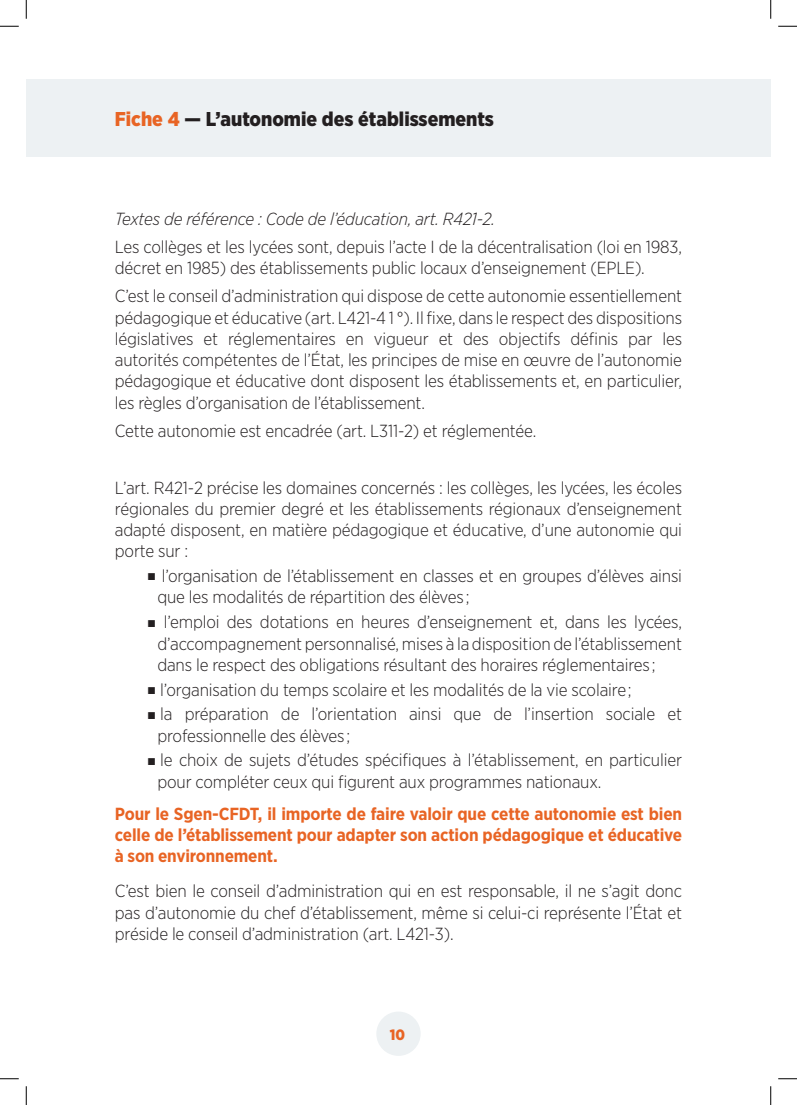
<style>
.page{position:relative;width:797px;height:1105px;background:#fff}
.page>*{position:absolute;margin:0;border:0;box-sizing:border-box;transform-origin:0 0}
.t1{font:900 20px "Gotham Narrow";color:#231f20}
.t2{font:300 17.5px/21.2px "Gotham Narrow";letter-spacing:-.01em;color:#231f20}
.t3{font:700 17.5px/21.2px "Gotham Narrow";letter-spacing:-.01em;color:#e86424;text-align:justify}
.t4{font:italic 300 17.5px "Gotham Narrow";letter-spacing:-.01em;color:#231f20}
.t5{font:900 15px "Gotham Narrow";color:#e86424}
.s1{color:#e86424}
</style>
<div class="page">
<div style="left:376px;top:1011px;width:44px;height:45px;background:#edf1f3;border-radius:50%"></div>
<div style="left:26px;top:79px;width:744px;height:78px;background:#edf1f3"></div>
<svg style="left:0;top:25px;width:19px;height:2px"></svg>
<svg style="left:778px;top:25px;width:19px;height:2px"></svg>
<svg style="left:0;top:1078px;width:19px;height:1px"></svg>
<svg style="left:778px;top:1078px;width:19px;height:1px"></svg>
<svg style="left:25px;top:0;width:2px;height:19px"></svg>
<svg style="left:25px;top:1086px;width:2px;height:19px"></svg>
<svg style="left:770px;top:0;width:1px;height:19px"></svg>
<svg style="left:770px;top:1086px;width:1px;height:19px"></svg>
<p class="t1" style="left:115px;top:106px;width:380px"><span class="s1">Fiche 4</span> — L’autonomie des établissements</p>
<p class="t4" style="left:115px;top:208px;width:382px">Textes de référence : Code de l’éducation, art. R421-2.</p>
<p class="t2" style="left:115px;top:236px;width:568px">Les collèges et les lycées sont, depuis l’acte I de la décentralisation (loi en 1983, décret en 1985) des établissements public locaux d’enseignement (EPLE).</p>
<p class="t2" style="left:115px;top:285px;width:569px;text-align:justify">C’est le conseil d’administration qui dispose de cette autonomie essentiellement pédagogique et éducative (art. L421-4 1 °). Il fixe, dans le respect des dispositions législatives et réglementaires en vigueur et des objectifs définis par les autorités compétentes de l’État, les principes de mise en œuvre de l’autonomie pédagogique et éducative dont disposent les établissements et, en particulier, les règles d’organisation de l’établissement.</p>
<p class="t2" style="left:115px;top:420px;width:423px">Cette autonomie est encadrée (art. L311-2) et réglementée.</p>
<p class="t2" style="left:115px;top:476px;width:568px;text-align:justify">L’art. R421-2 précise les domaines concernés : les collèges, les lycées, les écoles régionales du premier degré et les établissements régionaux d’enseignement adapté disposent, en matière pédagogique et éducative, d’une autonomie qui porte sur :</p>
<p class="t2" style="left:157px;top:565px;width:526px;text-indent:-11px">○ l’organisation de l’établissement en classes et en groupes d’élèves ainsi que les modalités de répartition des élèves ;</p>
<p class="t2" style="left:157px;top:611px;width:526px;text-align:justify;text-indent:-11px">○ l’emploi des dotations en heures d’enseignement et, dans les lycées, d’accompagnement personnalisé, mises à la disposition de l’établissement dans le respect des obligations résultant des horaires réglementaires ;</p>
<p class="t2" style="left:147px;top:678px;width:486px">○ l’organisation du temps scolaire et les modalités de la vie scolaire ;</p>
<p class="t2" style="left:157px;top:703px;width:526px;text-indent:-11px">○ la préparation de l’orientation ainsi que de l’insertion sociale et professionnelle des élèves ;</p>
<p class="t2" style="left:157px;top:749px;width:526px;text-indent:-11px">○ le choix de sujets d’études spécifiques à l’établissement, en particulier pour compléter ceux qui figurent aux programmes nationaux.</p>
<p class="t3" style="left:115px;top:803px;width:568px">Pour le Sgen-CFDT, il importe de faire valoir que cette autonomie est bien celle de l’établissement pour adapter son action pédagogique et éducative à son environnement.</p>
<p class="t2" style="left:115px;top:880px;width:568px;text-align:justify">C’est bien le conseil d’administration qui en est responsable, il ne s’agit donc pas d’autonomie du chef d’établissement, même si celui-ci représente l’État et préside le conseil d’administration (art. L421-3).</p>
<p class="t5" style="left:390px;top:1024px;width:17px">10</p>
</div>
